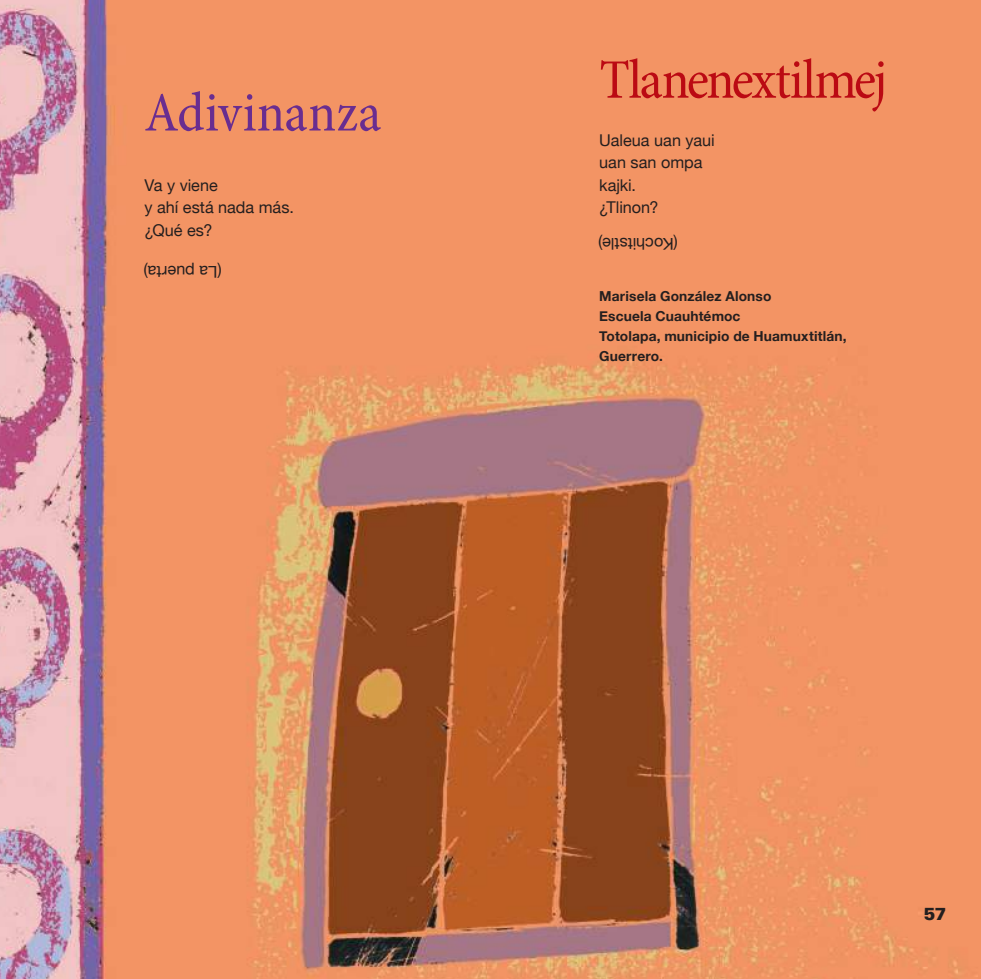
<style>
.page{position:relative;width:981px;height:979px;background:#fff}
.page>*{position:absolute;margin:0;border:0;box-sizing:border-box;transform-origin:0 0}
.t1{font:condensed 56.25px "Minion Pro";letter-spacing:-.04em;color:#bb0a13}
.t2{font:condensed 56.25px "Minion Pro";letter-spacing:.005em;color:#692d90}
.t3{font:900 17.5px "Univers LT Std";color:#241f1f}
.t4{font:16.25px/22.5px "Helvetica Neue";color:#241f1f}
.t5{font:700 13.75px/20px "Helvetica Neue";letter-spacing:.01em;color:#241f1f}
</style>
<div class="page">
<img style="left:0;top:0;width:980px;height:978px">
<svg style="left:0;top:0;width:5px;height:4px"></svg>
<svg style="left:978px;top:0;width:3px;height:4px"></svg>
<h1 class="t2" style="left:144px;top:79px;width:238px">Adivinanza</h1>
<p class="t4" style="left:144px;top:172px;width:151px">Va y viene<br>y ahí está nada más. ¿Qué es?</p>
<p class="t4" style="left:222px;top:284px;width:79px;rotate:-180deg">(La puerta)</p>
<h1 class="t1" style="left:599px;top:46px;width:289px">Tlanenextilmej</h1>
<p class="t4" style="left:599px;top:127px;width:117px">Ualeua uan yaui uan san ompa kajki.<br>¿Tlinon?</p>
<p class="t4" style="left:678px;top:256px;width:81px;rotate:-180deg">(Kochitstle)</p>
<p class="t5" style="left:599px;top:285px;width:249px">Marisela González Alonso<br>Escuela Cuauhtémoc<br>Totolapa, municipio de Huamuxtitlán,<br>Guerrero.</p>
<p class="t3" style="left:923px;top:902px;width:24px">57</p>
</div>
